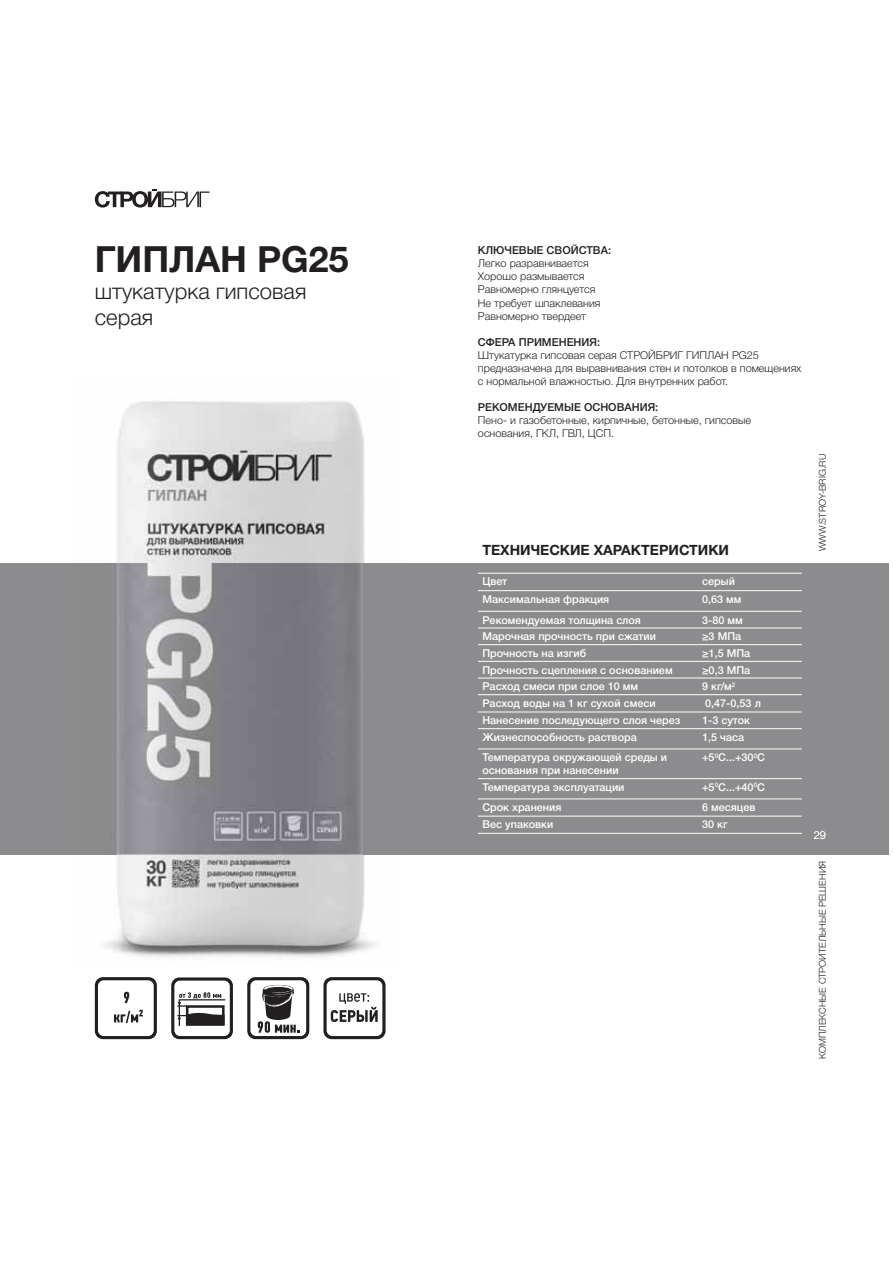
<style>
.page{position:relative;width:893px;height:1263px;background:#fff}
.page>*{position:absolute;margin:0;border:0;box-sizing:border-box;transform-origin:0 0}
.t1{font:700 36.15px "Helvetica Neue Cyr";color:#231f20}
.t2{font:300 22.05px/26.4px "Helvetica Neue Cyr";color:#231f20}
.t3{font:700 14.1px "Helvetica Neue Cyr";color:#231f20}
.t4{font:500 10.95px "Helvetica Neue Cyr";color:#231f20}
.t5{font:300 10.95px "Helvetica Neue Cyr";color:#fff}
.t6{font:500 10.8px/13px "Helvetica Neue Cyr";color:#fff}
.t7{font:300 10.8px/13px "Helvetica Neue Cyr";color:#231f20}
.t8{font:300 9.45px "Helvetica Neue Cyr";color:#231f20}
</style>
<div class="page">
<div style="left:0;top:563px;width:889px;height:292px;background:#8c8b8e"></div>
<svg style="left:95px;top:189px;width:114px;height:19px"></svg>
<hr style="left:478px;top:573px;width:324px;height:1px;background:#fff">
<hr style="left:478px;top:590px;width:324px;height:1px;background:#fff">
<hr style="left:478px;top:611px;width:324px;height:1px;background:#fff">
<hr style="left:478px;top:628px;width:324px;height:1px;background:#fff">
<hr style="left:478px;top:644px;width:324px;height:1px;background:#fff">
<hr style="left:478px;top:661px;width:324px;height:1px;background:#fff">
<hr style="left:478px;top:678px;width:324px;height:1px;background:#fff">
<hr style="left:478px;top:694px;width:324px;height:1px;background:#fff">
<hr style="left:478px;top:712px;width:324px;height:1px;background:#fff">
<hr style="left:478px;top:728px;width:324px;height:1px;background:#fff">
<hr style="left:478px;top:749px;width:324px;height:1px;background:#fff">
<hr style="left:478px;top:778px;width:324px;height:1px;background:#fff">
<hr style="left:478px;top:799px;width:324px;height:1px;background:#fff">
<hr style="left:478px;top:816px;width:324px;height:1px;background:#fff">
<hr style="left:478px;top:833px;width:324px;height:1px;background:#fff">
<svg style="left:171px;top:977px;width:62px;height:62px"></svg>
<svg style="left:95px;top:977px;width:62px;height:62px"></svg>
<svg style="left:247px;top:977px;width:62px;height:62px"></svg>
<svg style="left:323px;top:977px;width:62px;height:62px"></svg>
<img style="left:104px;top:401px;width:271px;height:557px">
<h1 class="t1" style="left:95px;top:239px;width:256px">ГИПЛАН PG25</h1>
<h2 class="t2" style="left:95px;top:278px;width:213px">штукатурка гипсовая серая</h2>
<p class="t4" style="left:478px;top:244px;width:135px">КЛЮЧЕВЫЕ СВОЙСТВА:</p>
<p class="t7" style="left:478px;top:257px;width:124px">Легко разравнивается<br>Хорошо размывается<br>Равномерно глянцуется<br>Не требует шпаклевания<br>Равномерно твердеет</p>
<p class="t4" style="left:478px;top:336px;width:124px">СФЕРА ПРИМЕНЕНИЯ:</p>
<p class="t7" style="left:478px;top:349px;width:325px">Штукатурка гипсовая серая СТРОЙБРИГ ГИПЛАН PG25 предназначена для выравнивания стен и потолков в помещениях с нормальной влажностью. Для внутренних работ.</p>
<p class="t4" style="left:478px;top:401px;width:182px">РЕКОМЕНДУЕМЫЕ ОСНОВАНИЯ:</p>
<p class="t7" style="left:478px;top:414px;width:275px">Пено- и газобетонные, кирпичные, бетонные, гипсовые основания, ГКЛ, ГВЛ, ЦСП.</p>
<h3 class="t3" style="left:482px;top:542px;width:248px">ТЕХНИЧЕСКИЕ ХАРАКТЕРИСТИКИ</h3>
<p class="t6" style="left:482px;top:575px;width:26px">Цвет</p>
<p class="t6" style="left:702px;top:575px;width:34px">серый</p>
<p class="t6" style="left:482px;top:593px;width:128px">Максимальная фракция</p>
<p class="t6" style="left:702px;top:593px;width:41px">0,63 мм</p>
<p class="t6" style="left:482px;top:613px;width:160px">Рекомендуемая толщина слоя</p>
<p class="t6" style="left:702px;top:613px;width:42px">3-80 мм</p>
<p class="t6" style="left:482px;top:630px;width:175px">Марочная прочность при сжатии</p>
<p class="t6" style="left:702px;top:630px;width:41px">≥3 МПа</p>
<p class="t6" style="left:482px;top:647px;width:105px">Прочность на изгиб</p>
<p class="t6" style="left:702px;top:647px;width:50px">≥1,5 МПа</p>
<p class="t6" style="left:482px;top:663px;width:192px">Прочность сцепления с основанием</p>
<p class="t6" style="left:702px;top:663px;width:50px">≥0,3 МПа</p>
<p class="t6" style="left:482px;top:680px;width:157px">Расход смеси при слое 10 мм</p>
<p class="t6" style="left:702px;top:680px;width:35px">9 кг/м<sup>2</sup></p>
<p class="t6" style="left:482px;top:697px;width:175px">Расход воды на 1 кг сухой смеси</p>
<p class="t6" style="left:705px;top:697px;width:57px">0,47-0,53 л</p>
<p class="t6" style="left:482px;top:714px;width:200px">Нанесение последующего слоя через</p>
<p class="t6" style="left:702px;top:714px;width:49px">1-3 суток</p>
<p class="t6" style="left:482px;top:731px;width:156px">Жизнеспособность раствора</p>
<p class="t6" style="left:702px;top:731px;width:44px">1,5 часа</p>
<p class="t6" style="left:482px;top:751px;width:186px">Температура окружающей среды и основания при нанесении</p>
<p class="t6" style="left:702px;top:751px;width:64px">+5<sup>0</sup>С...+30<sup>0</sup>С</p>
<p class="t6" style="left:482px;top:781px;width:144px">Температура эксплуатации</p>
<p class="t6" style="left:702px;top:781px;width:64px">+5<sup>0</sup>С...+40<sup>0</sup>С</p>
<p class="t6" style="left:482px;top:801px;width:81px">Срок хранения</p>
<p class="t6" style="left:702px;top:801px;width:55px">6 месяцев</p>
<p class="t6" style="left:482px;top:818px;width:72px">Вес упаковки</p>
<p class="t6" style="left:702px;top:818px;width:27px">30 кг</p>
<p class="t8" style="left:817px;top:551px;width:99px;rotate:-90deg">WWW.STROY-BRIG.RU</p>
<p class="t5" style="left:814px;top:829px;width:14px">29</p>
<p class="t8" style="left:817px;top:1059px;width:200px;rotate:-90deg">КОМПЛЕКСНЫЕ СТРОИТЕЛЬНЫЕ РЕШЕНИЯ</p>
</div>
